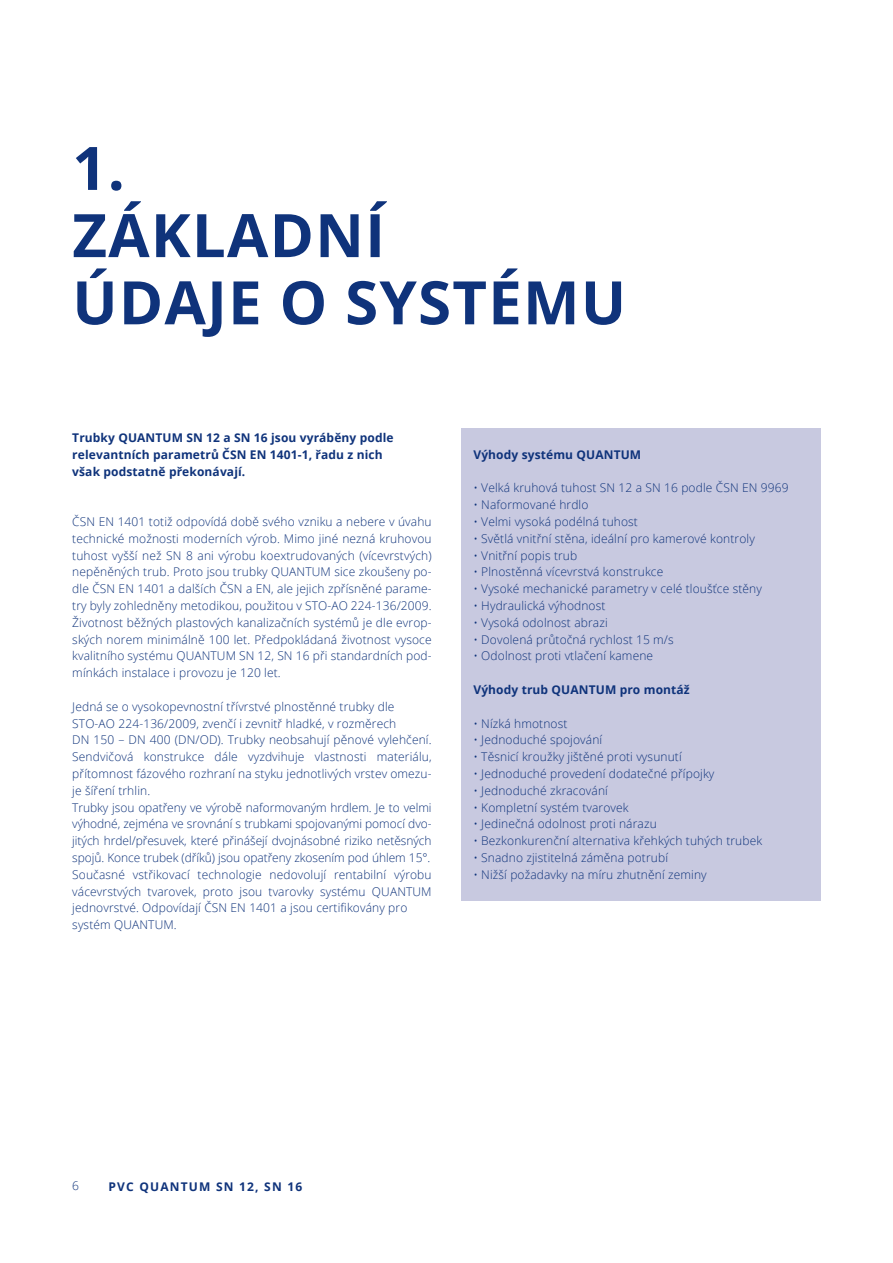
<style>
.page{position:relative;width:893px;height:1263px;background:#fff}
.page>*{position:absolute;margin:0;border:0;box-sizing:border-box;transform-origin:0 0}
.t1{font:700 60px/67.2px "Open Sans";letter-spacing:.02em;color:#0f337b}
.t2{font:300 12px/16.8px "Open Sans";letter-spacing:.01em;color:#0f337b;text-align:justify}
.t3{font:700 12px/16.8px "Open Sans";letter-spacing:.01em;color:#0f337b}
.t4{font:700 12px "Open Sans";letter-spacing:.1em;color:#0f337b}
</style>
<div class="page">
<div style="left:461px;top:429px;width:360px;height:472px;background:#c8c9e0"></div>
<h1 class="t1" style="left:72px;top:133px;width:555px">1.<br>ZÁKLADNÍ<br>ÚDAJE O SYSTÉMU</h1>
<p class="t3" style="left:72px;top:429px;width:323px">Trubky QUANTUM SN 12 a SN 16 jsou vyráběny podle relevantních parametrů ČSN EN 1401-1, řadu z nich však podstatně překonávají.</p>
<p class="t2" style="left:72px;top:513px;width:361px">ČSN EN 1401 totiž odpovídá době svého vzniku a nebere v úvahu technické možnosti moderních výrob. Mimo jiné nezná kruhovou tuhost vyšší než SN 8 ani výrobu koextrudovaných (vícevrstvých) nepěněných trub. Proto jsou trubky QUANTUM sice zkoušeny po&shy;dle ČSN EN 1401 a dalších ČSN a EN, ale jejich zpřísněné parame&shy;try byly zohledněny metodikou, použitou v STO-AO 224-136/2009.<br>Životnost běžných plastových kanalizačních systémů je dle evrop&shy;ských norem minimálně 100 let. Předpokládaná životnost vysoce kvalitního systému QUANTUM SN 12, SN 16 při standardních pod&shy;mínkách instalace i provozu je 120 let.</p>
<p class="t2" style="left:72px;top:698px;width:361px;text-align:left">Jedná se o vysokopevnostní třívrstvé plnostěnné trubky dle STO-AO 224-136/2009, zvenčí i zevnitř hladké, v rozměrech<br>DN 150 – DN 400 (DN/OD). Trubky neobsahují pěnové vylehčení.<br>Sendvičová konstrukce dále vyzdvihuje vlastnosti materiálu, přítomnost fázového rozhraní na styku jednotlivých vrstev omezu&shy;je šíření trhlin.<br>Trubky jsou opatřeny ve výrobě naformovaným hrdlem. Je to velmi výhodné, zejména ve srovnání s trubkami spojovanými pomocí dvo&shy;jitých hrdel/přesuvek, které přinášejí dvojnásobné riziko netěsných spojů. Konce trubek (dříků) jsou opatřeny zkosením pod úhlem 15°.<br>Současné vstřikovací technologie nedovolují rentabilní výrobu vácevrstvých tvarovek, proto jsou tvarovky systému QUANTUM jednovrstvé. Odpovídají ČSN EN 1401 a jsou certifikovány pro systém QUANTUM.</p>
<p class="t3" style="left:473px;top:446px;width:169px">Výhody systému QUANTUM</p>
<p class="t2" style="left:473px;top:479px;width:317px">• Velká kruhová tuhost SN 12 a SN 16 podle ČSN EN 9969</p>
<p class="t2" style="left:473px;top:496px;width:117px">• Naformované hrdlo</p>
<p class="t2" style="left:473px;top:513px;width:166px">• Velmi vysoká podélná tuhost</p>
<p class="t2" style="left:473px;top:530px;width:283px">• Světlá vnitřní stěna, ideální pro kamerové kontroly</p>
<p class="t2" style="left:473px;top:546px;width:105px">• Vnitřní popis trub</p>
<p class="t2" style="left:473px;top:563px;width:191px">• Plnostěnná vícevrstvá konstrukce</p>
<p class="t2" style="left:473px;top:580px;width:290px">• Vysoké mechanické parametry v celé tloušťce stěny</p>
<p class="t2" style="left:473px;top:597px;width:134px">• Hydraulická výhodnost</p>
<p class="t2" style="left:473px;top:614px;width:136px">• Vysoká odolnost abrazi</p>
<p class="t2" style="left:473px;top:630px;width:202px">• Dovolená průtočná rychlost 15 m/s</p>
<p class="t2" style="left:473px;top:647px;width:181px">• Odolnost proti vtlačení kamene</p>
<p class="t3" style="left:473px;top:681px;width:218px">Výhody trub QUANTUM pro montáž</p>
<p class="t2" style="left:473px;top:714px;width:96px">• Nízká hmotnost</p>
<p class="t2" style="left:473px;top:731px;width:130px">• Jednoduché spojování</p>
<p class="t2" style="left:473px;top:748px;width:210px">• Těsnicí kroužky jištěné proti vysunutí</p>
<p class="t2" style="left:473px;top:765px;width:243px">• Jednoduché provedení dodatečné přípojky</p>
<p class="t2" style="left:473px;top:782px;width:136px">• Jednoduché zkracování</p>
<p class="t2" style="left:473px;top:798px;width:157px">• Kompletní systém tvarovek</p>
<p class="t2" style="left:473px;top:815px;width:185px">• Jedinečná odolnost proti nárazu</p>
<p class="t2" style="left:473px;top:832px;width:290px">• Bezkonkurenční alternativa křehkých tuhých trubek</p>
<p class="t2" style="left:473px;top:849px;width:196px">• Snadno zjistitelná záměna potrubí</p>
<p class="t2" style="left:473px;top:866px;width:235px">• Nižší požadavky na míru zhutnění zeminy</p>
<p class="t2" style="left:72px;top:1177px;width:8px">6</p>
<p class="t4" style="left:108px;top:1178px;width:195px">PVC QUANTUM SN 12, SN 16</p>
</div>
